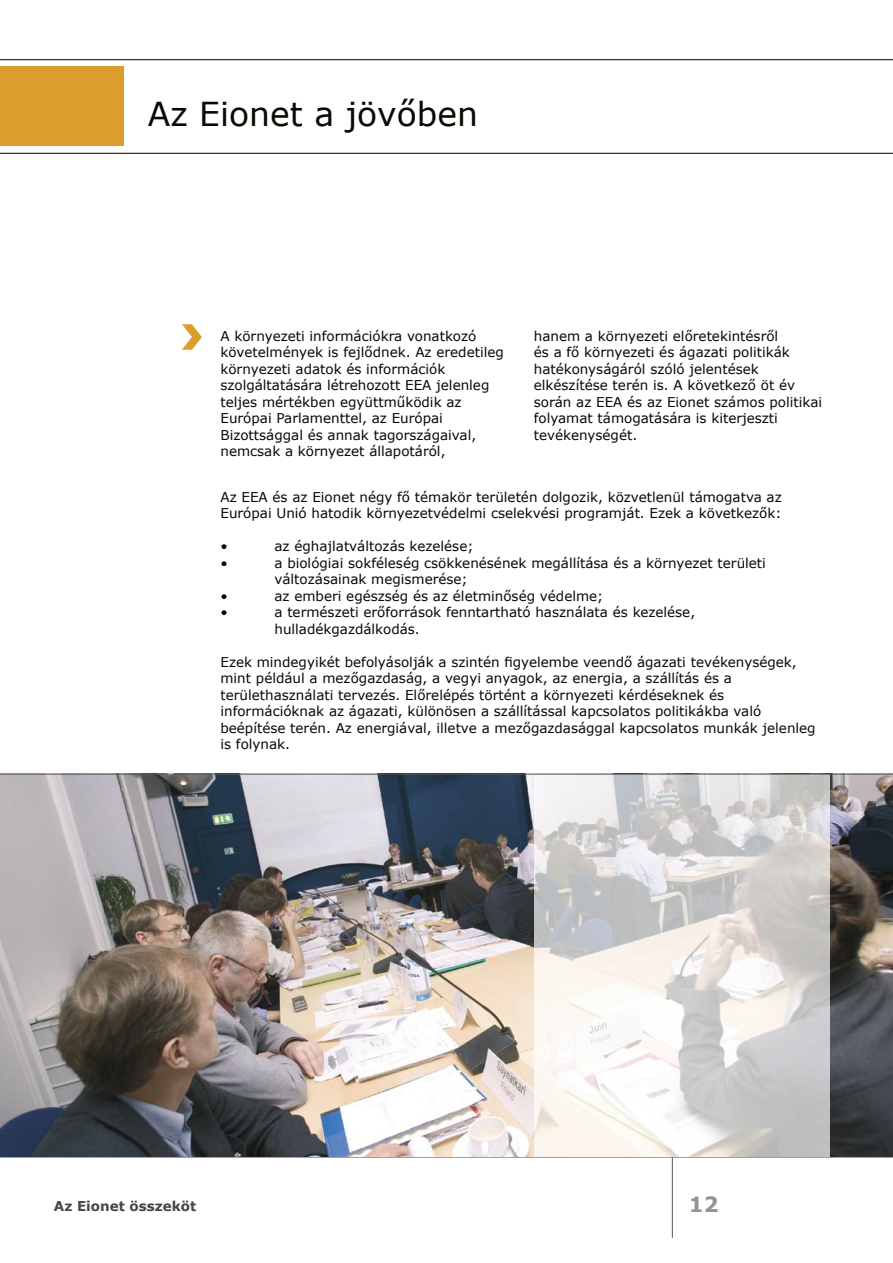
<style>
.page{position:relative;width:893px;height:1263px;background:#fff}
.page>*{position:absolute;margin:0;border:0;box-sizing:border-box;transform-origin:0 0}
.Page_Title{font:33px "Verdana";color:#090803}
.t1{font:700 21px "Verdana";color:#939393}
.Text{font:13.5px/16.5px "Verdana";color:#090803}
.t2{font:700 13.5px "Verdana";color:#464642}
</style>
<div class="page">
<hr style="left:672px;top:1157px;width:1px;height:81px;background:#565656">
<img style="left:0;top:775px;width:893px;height:382px">
<svg style="left:182px;top:324px;width:20px;height:26px"></svg>
<div style="left:0;top:67px;width:124px;height:79px;background:#db9e2d"></div>
<hr style="left:0;top:153px;width:893px;height:1px;background:#000">
<hr style="left:0;top:59px;width:893px;height:1px;background:#000">
<svg style="left:534px;top:775px;width:295px;height:382px"></svg>
<hr style="left:0;top:774px;width:893px;height:1px;background:#565656">
<p class="Page_Title" style="left:148px;top:93px;width:332px">Az Eionet a jövőben</p>
<p class="Text" style="left:220px;top:327px;width:285px">A környezeti információkra vonatkozó követelmények is fejlődnek. Az eredetileg környezeti adatok és információk szolgáltatására létrehozott EEA jelenleg teljes mértékben együttműködik az Európai Parlamenttel, az Európai Bizottsággal és annak tagországaival, nemcsak a környezet állapotáról,</p>
<p class="Text" style="left:220px;top:488px;width:563px">Az EEA és az Eionet négy fő témakör területén dolgozik, közvetlenül támogatva az<br>Európai Unió hatodik környezetvédelmi cselekvési programját. Ezek a következők:</p>
<p class="Text" style="left:220px;top:538px;width:9px">•</p>
<p class="Text" style="left:274px;top:538px;width:201px">az éghajlatváltozás kezelése;</p>
<p class="Text" style="left:220px;top:554px;width:9px">•</p>
<p class="Text" style="left:274px;top:554px;width:493px">a biológiai sokféleség csökkenésének megállítása és a környezet területi változásainak megismerése;</p>
<p class="Text" style="left:220px;top:587px;width:9px">•</p>
<p class="Text" style="left:274px;top:587px;width:330px">az emberi egészség és az életminőség védelme;</p>
<p class="Text" style="left:220px;top:604px;width:9px">•</p>
<p class="Text" style="left:274px;top:604px;width:422px">a természeti erőforrások fenntartható használata és kezelése, hulladékgazdálkodás.</p>
<p class="Text" style="left:220px;top:653px;width:597px">Ezek mindegyikét befolyásolják a szintén figyelembe veendő ágazati tevékenységek, mint például a mezőgazdaság, a vegyi anyagok, az energia, a szállítás és a területhasználati tervezés. Előrelépés történt a környezeti kérdéseknek és információknak az ágazati, különösen a szállítással kapcsolatos politikákba való beépítése terén. Az energiával, illetve a mezőgazdasággal kapcsolatos munkák jelenleg is folynak.</p>
<p class="Text" style="left:534px;top:327px;width:290px">hanem a környezeti előretekintésről<br>és a fő környezeti és ágazati politikák hatékonyságáról szóló jelentések elkészítése terén is. A következő öt év során az EEA és az Eionet számos politikai folyamat támogatására is kiterjeszti tevékenységét.</p>
<p class="t2" style="left:54px;top:1198px;width:144px">Az Eionet összeköt</p>
<h2 class="t1" style="left:689px;top:1191px;width:31px">12</h2>
</div>
